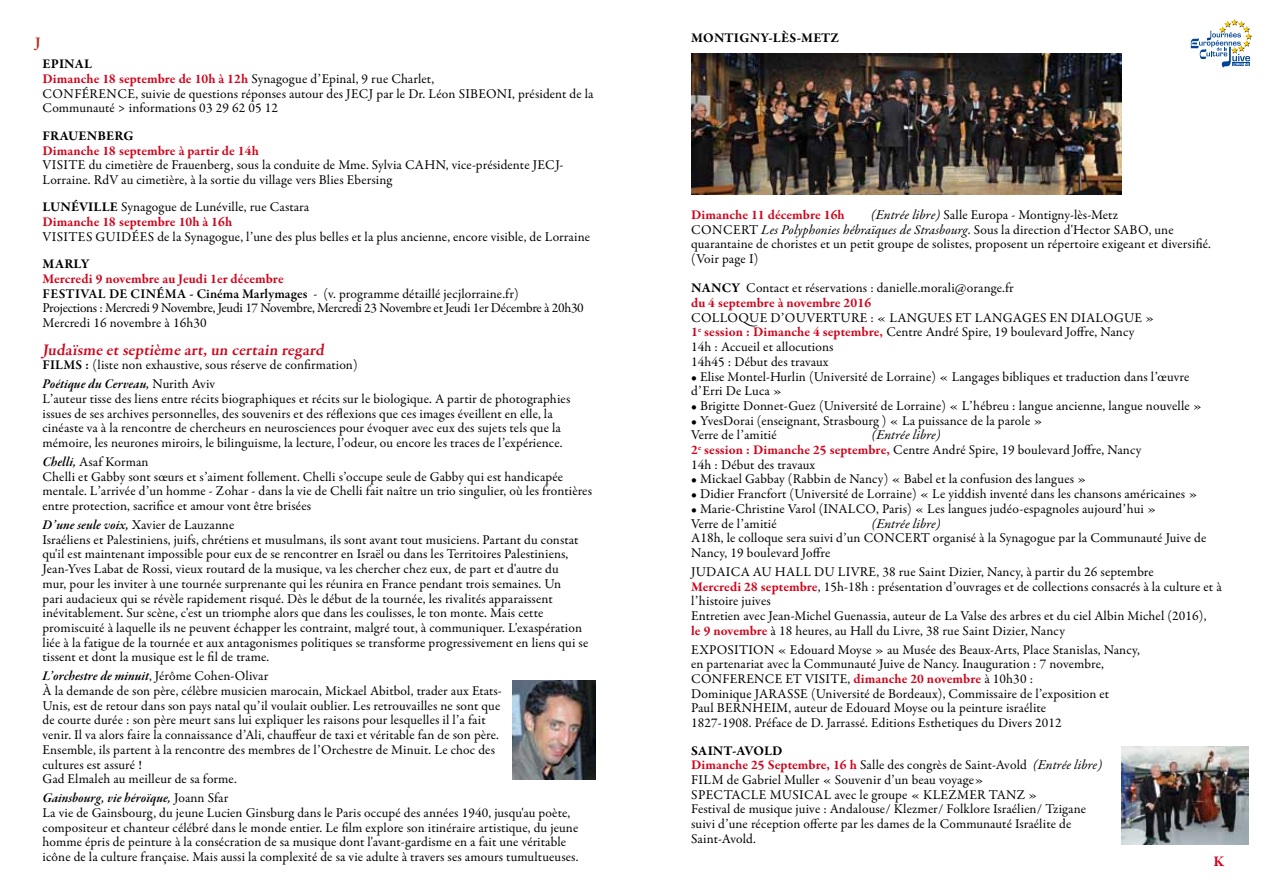
<style>
.page{position:relative;width:1276px;height:893px;background:#fff}
.page>*{position:absolute;margin:0;border:0;box-sizing:border-box;transform-origin:0 0}
.t1{font:600 16.5px "Garamond Premr Pro";letter-spacing:-.135em;color:#cd071e}
.t2{font:700 15px "Garamond Premr Pro";color:#b33722}
.t3{font:700 15px "Garamond Premr Pro";color:#cd071e}
.t4{font:13.5px/14.7px "Garamond Premr Pro";letter-spacing:.01em;color:#000}
.t5{font:13.5px/14.7px "Garamond Premr Pro";letter-spacing:-.015em;color:#000}
.t6{font:13.5px "Garamond Premr Pro Smbd It Subh";letter-spacing:.01em;color:#000}
.t7{font:700 13.5px "Garamond Premr Pro";letter-spacing:.005em;color:#cd071e}
.t8{font:700 13.5px "Garamond Premr Pro";letter-spacing:.015em;color:#000}
.t9{font:italic 13.5px "Garamond Premr Pro";letter-spacing:.005em;color:#000}
.s1{font-weight:700}
.s2{font-weight:700;color:#cd071e}
.s3{font-weight:600}
.s4{font-family:"Garamond Premr Pro"}
.s5{font-family:"Garamond Premr Pro Smbd It Subh"}
.s6{font-style:italic}
</style>
<div class="page">
<svg style="left:1190px;top:19px;width:62px;height:49px"></svg>
<img style="left:1121px;top:746px;width:127px;height:99px">
<img style="left:691px;top:54px;width:430px;height:140px">
<img style="left:512px;top:680px;width:83px;height:99px">
<p class="t2" style="left:35px;top:33px;width:7px">J</p>
<p class="t4" style="left:43px;top:57px;width:393px"><span class="s1">EPINAL<br></span><span class="s2">Dimanche 18 septembre de 10h à 12h</span> Synagogue d’Epinal, 9 rue Charlet,<br>Conférence</p>
<p class="t4" style="left:43px;top:86px;width:552px;text-indent:93px">, suivie de questions réponses autour des JECJ par le Dr. Léon SIBEONI, président de la<br>Communauté &gt; informations 03 29 62 05 12</p>
<p class="t8" style="left:43px;top:127px;width:93px">FRAUENBERG</p>
<p class="t7" style="left:43px;top:142px;width:218px">Dimanche 18 septembre à partir de 14h</p>
<p class="t4" style="left:43px;top:158px;width:9px">Visite</p>
<p class="t4" style="left:43px;top:158px;width:522px;text-indent:46px">du cimetière de Frauenberg, sous la conduite de Mme. Sylvia CAHN, vice-présidente JECJ-<br>Lorraine. RdV au cimetière, à la sortie du village vers Blies Ebersing</p>
<p class="t4" style="left:43px;top:200px;width:268px"><span class="s1">LUNÉVILLE</span> Synagogue de Lunéville, rue Castara<br><span class="s2">Dimanche 18 septembre 10h à 16h</span></p>
<p class="t4" style="left:43px;top:230px;width:9px">Visites</p>
<p class="t4" style="left:96px;top:230px;width:10px">guidées</p>
<p class="t4" style="left:157px;top:230px;width:434px">de la Synagogue, l’une des plus belles et la plus ancienne, encore visible, de Lorraine</p>
<p class="t8" style="left:43px;top:256px;width:48px">MARLY</p>
<p class="t5" style="left:43px;top:272px;width:543px"><span class="s2">Mercredi 9 novembre au Jeudi 1er décembre<br></span><span class="s3">Festival de Cinéma - Cinéma Marlymages</span> - (v. programme détaillé jecjlorraine.fr)<br>Projections : Mercredi 9 Novembre, Jeudi 17 Novembre, Mercredi 23 Novembre et Jeudi 1er Décembre à 20h30<br>Mercredi 16 novembre à 16h30</p>
<p class="t1" style="left:43px;top:339px;width:286px">Judaïsme et septième art, un certain regard</p>
<p class="t4" style="left:43px;top:358px;width:316px"><span class="s3">FILMS :</span> (liste non exhaustive, sous réserve de confirmation)</p>
<p class="t6" style="left:43px;top:376px;width:174px">Poétique du Cerveau, <span class="s4">Nurith Aviv</span></p>
<p class="t4" style="left:43px;top:392px;width:529px">L’auteur tisse des liens entre récits biographiques et récits sur le biologique. A partir de photographies issues de ses archives personnelles, des souvenirs et des réflexions que ces images éveillent en elle, la cinéaste va à la rencontre de chercheurs en neurosciences pour évoquer avec eux des sujets tels que la mémoire, les neurones miroirs, le bilinguisme, la lecture, l’odeur, ou encore les traces de l’expérience.</p>
<p class="t4" style="left:43px;top:455px;width:551px"><span class="s5">Chelli,</span> Asaf Korman<br>Chelli et Gabby sont sœurs et s’aiment follement. Chelli s’occupe seule de Gabby qui est handicapée mentale. L’arrivée d’un homme - Zohar - dans la vie de Chelli fait naître un trio singulier, où les frontières entre protection, sacrifice et amour vont être brisées</p>
<p class="t4" style="left:43px;top:518px;width:547px"><span class="s5">D’une seule voix,</span> Xavier de Lauzanne<br>Israéliens et Palestiniens, juifs, chrétiens et musulmans, ils sont avant tout musiciens. Partant du constat qu'il est maintenant impossible pour eux de se rencontrer en Israël ou dans les Territoires Palestiniens, Jean-Yves Labat de Rossi, vieux routard de la musique, va les chercher chez eux, de part et d'autre du<br>mur, pour les inviter à une tournée surprenante qui les réunira en France pendant trois semaines. Un<br>pari audacieux qui se révèle rapidement risqué. Dès le début de la tournée, les rivalités apparaissent inévitablement. Sur scène, c'est un triomphe alors que dans les coulisses, le ton monte. Mais cette promiscuité à laquelle ils ne peuvent échapper les contraint, malgré tout, à communiquer. L'exaspération liée à la fatigue de la tournée et aux antagonismes politiques se transforme progressivement en liens qui se tissent et dont la musique est le fil de trame.</p>
<p class="t6" style="left:43px;top:668px;width:227px">L’orchestre de minuit<span class="s4">, Jérôme Cohen-Olivar</span></p>
<p class="t4" style="left:43px;top:684px;width:461px">À la demande de son père, célèbre musicien marocain, Mickael Abitbol, trader aux Etats-Unis, est de retour dans son pays natal qu’il voulait oublier. Les retrouvailles ne sont que de courte durée : son père meurt sans lui expliquer les raisons pour lesquelles il l’a fait venir. Il va alors faire la connaissance d’Ali, chauffeur de taxi et véritable fan de son père.<br>Ensemble, ils partent à la rencontre des membres de l’Orchestre de Minuit. Le choc des cultures est assuré !<br>Gad Elmaleh au meilleur de sa forme.</p>
<p class="t6" style="left:43px;top:790px;width:187px">Gainsbourg, vie héroïque, <span class="s4">Joann Sfar</span></p>
<p class="t4" style="left:43px;top:806px;width:537px">La vie de Gainsbourg, du jeune Lucien Ginsburg dans le Paris occupé des années 1940, jusqu'au poète, compositeur et chanteur célébré dans le monde entier. Le film explore son itinéraire artistique, du jeune homme épris de peinture à la consécration de sa musique dont l'avant-gardisme en a fait une véritable icône de la culture française. Mais aussi la complexité de sa vie adulte à travers ses amours tumultueuses.</p>
<p class="t8" style="left:691px;top:30px;width:149px">MONTIGNY-LÈS-METZ</p>
<p class="t7" style="left:691px;top:206px;width:155px">Dimanche 11 décembre 16h</p>
<p class="t4" style="left:871px;top:208px;width:249px"><span class="s6">(Entrée libre)</span> Salle Europa - Montigny-lès-Metz</p>
<p class="t4" style="left:691px;top:222px;width:21px">Concert</p>
<p class="t4" style="left:691px;top:222px;width:521px;text-indent:70px"><span class="s6">Les Polyphonies hébraïques de Strasbourg</span>. Sous la direction d'Hector SABO, une quarantaine de choristes et un petit groupe de solistes, proposent un répertoire exigeant et diversifié. (Voir page I)</p>
<p class="t4" style="left:691px;top:281px;width:324px"><span class="s1">NANCY</span> Contact et réservations : danielle.morali@orange.fr <span class="s2">du 4 septembre à novembre 2016</span></p>
<p class="t4" style="left:691px;top:310px;width:465px">COLLOQUE D’OUVERTURE : « LANGUES ET LANGAGES EN DIALOGUE » <span class="s2">1</span><sup>e</sup> <span class="s2">session : Dimanche 4 septembre,</span> Centre André Spire, 19 boulevard Joffre, Nancy 14h : Accueil et allocutions<br>14h45 : Début des travaux</p>
<p class="t4" style="left:691px;top:369px;width:500px">• Elise Montel-Hurlin (Université de Lorraine) « Langages bibliques et traduction dans l’œuvre d’Erri De Luca »</p>
<p class="t4" style="left:691px;top:399px;width:512px">• Brigitte Donnet-Guez (Université de Lorraine) « L’hébreu : langue ancienne, langue nouvelle »</p>
<p class="t4" style="left:691px;top:413px;width:353px">• YvesDorai (enseignant, Strasbourg ) « La puissance de la parole »<br>Verre de l’amitié</p>
<p class="t4" style="left:691px;top:428px;width:452px;text-indent:180px"><span class="s6">(Entrée libre)<br></span><span class="s2">2</span><sup>e</sup> <span class="s2">session : Dimanche 25 septembre,</span> Centre André Spire, 19 boulevard Joffre, Nancy<br>14h : Début des travaux</p>
<p class="t4" style="left:691px;top:472px;width:397px">• Mickael Gabbay (Rabbin de Nancy) « Babel et la confusion des langues »</p>
<p class="t4" style="left:691px;top:487px;width:508px">• Didier Francfort (Université de Lorraine) « Le yiddish inventé dans les chansons américaines »</p>
<p class="t4" style="left:691px;top:502px;width:467px">• Marie-Christine Varol (INALCO, Paris) « Les langues judéo-espagnoles aujourd’hui »<br>Verre de l’amitié</p>
<p class="t9" style="left:871px;top:515px;width:71px">(Entrée libre)</p>
<p class="t4" style="left:691px;top:531px;width:517px">A18h, le colloque sera suivi d’un CONCERT organisé à la Synagogue par la Communauté Juive de<br>Nancy, 19 boulevard Joffre</p>
<p class="t4" style="left:691px;top:565px;width:532px">JUDAICA AU HALL DU LIVRE, 38 rue Saint Dizier, Nancy, à partir du 26 septembre<br><span class="s2">Mercredi 28 septembre</span>, 15h-18h : présentation d’ouvrages et de collections consacrés à la culture et à l’histoire juives<br>Entretien avec Jean-Michel Guenassia, auteur de La Valse des arbres et du ciel Albin Michel (2016),<br><span class="s2">le 9 novembre</span> à 18 heures, au Hall du Livre, 38 rue Saint Dizier, Nancy</p>
<p class="t4" style="left:691px;top:642px;width:450px">EXPOSITION « Edouard Moyse » au Musée des Beaux-Arts, Place Stanislas, Nancy, en partenariat avec la Communauté Juive de Nancy. Inauguration : 7 novembre, CONFERENCE ET VISITE, <span class="s2">dimanche 20 novembre</span> à 10h30 :<br>Dominique JARASSE (Université de Bordeaux), Commissaire de l’exposition et<br>Paul BERNHEIM, auteur de Edouard Moyse ou la peinture israélite<br>1827-1908. Préface de D. Jarrassé. Editions Esthetiques du Divers 2012</p>
<p class="t4" style="left:691px;top:743px;width:412px"><span class="s1">SAINT-AVOLD<br></span><span class="s2">Dimanche 25 Septembre, 16 h</span> Salle des congrès de Saint-Avold <span class="s6">(Entrée libre)<br></span>Film</p>
<p class="t4" style="left:727px;top:773px;width:258px">de Gabriel Muller « Souvenir d’un beau voyage»</p>
<p class="t4" style="left:691px;top:787px;width:17px">Spectacle</p>
<p class="t4" style="left:770px;top:787px;width:10px">musical</p>
<p class="t4" style="left:691px;top:787px;width:396px;text-indent:143px">avec le groupe « KLEZMER TANZ »<br>Festival de musique juive : Andalouse/ Klezmer/ Folklore Israélien/ Tzigane suivi d’une réception offerte par les dames de la Communauté Israélite de Saint-Avold.</p>
<p class="t3" style="left:1213px;top:852px;width:12px">K</p>
</div>
